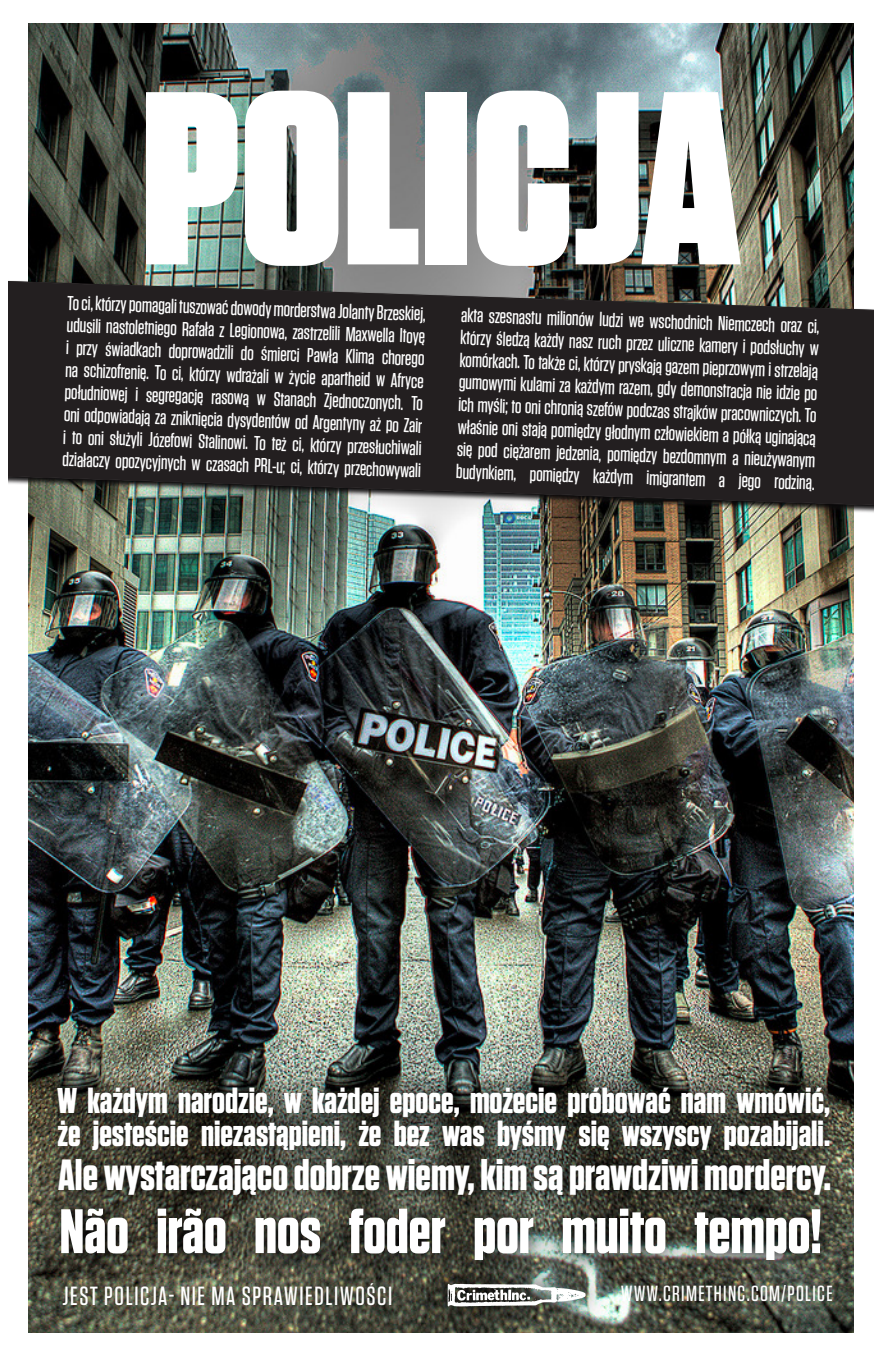
<style>
.page{position:relative;width:882px;height:1355px;background:#fff}
.page>*{position:absolute;margin:0;border:0;box-sizing:border-box;transform-origin:0 0}
.t1{font:900 246.05px "Tungsten";letter-spacing:.01em;color:#fff}
.t2{font:700 62.65px "Tungsten";color:#fff}
.t3{font:700 43.57px "Tungsten";color:#fff}
.t4{font:700 35.79px/32.5px "Tungsten";color:#fff}
.t5{font:500 26.25px "Tungsten";letter-spacing:.06em;color:#fff}
.t6{font:500 21.88px "Tungsten";letter-spacing:.06em;color:#fff}
.t7{font:500 20.12px/22.4px "Tungsten";color:#fff;text-align:justify}
</style>
<div class="page">
<img style="left:28px;top:24px;width:826px;height:1308px">
<div style="left:0;top:278px;width:882px;height:238px;background:#000001;opacity:.75"></div>
<svg style="left:0;top:278px;width:874px;height:231px;background:#2e2b2a"></svg>
<img style="left:32px;top:1062px;width:822px;height:223px">
<img style="left:422px;top:1258px;width:187px;height:74px">
<img style="left:447px;top:1283px;width:139px;height:24px">
<div style="left:0;top:174px;width:8px;height:326px;background:#fff"></div>
<div style="left:874px;top:237px;width:8px;height:326px;background:#fff"></div>
<p class="t1" style="left:142px;top:38px;width:599px">POLICJA</p>
<p class="t7" style="left:68px;top:291px;width:360px;rotate:2deg">To ci, którzy pomagali tuszować dowody morderstwa Jolanty Brzeskiej,</p>
<p class="t7" style="left:67px;top:313px;width:361px;rotate:2deg">udusili nastoletniego Rafała z Legionowa, zastrzelili Maxwella Itoyę i przy świadkach doprowadzili do śmierci Pawła Klima chorego na schizofrenię. To ci, którzy wdrażali w życie apartheid w Afryce południowej i segregację rasową w Stanach Zjednoczonych. To oni odpowiadają za zniknięcia dysydentów od Argentyny aż po Zair i to oni służyli Józefowi Stalinowi. To też ci, którzy przesłuchiwali działaczy opozycyjnych w czasach PRL-u; ci, którzy przechowywali</p>
<p class="t7" style="left:462px;top:303px;width:361px;rotate:2deg">akta szesnastu milionów ludzi we wschodnich Niemczech oraz ci, którzy śledzą każdy nasz ruch przez uliczne kamery i podsłuchy w komórkach. To także ci, którzy pryskają gazem pieprzowym i strzelają gumowymi kulami za każdym razem, gdy demonstracja nie idzie po ich myśli; to oni chronią szefów podczas strajków pracowniczych. To właśnie oni stają pomiędzy głodnym człowiekiem a półką uginającą się pod ciężarem jedzenia, pomiędzy bezdomnym a nieużywanym budynkiem, pomiędzy każdym imigrantem a jego rodziną.</p>
<p class="t4" style="left:57px;top:1085px;width:774px">W każdym narodzie, w każdej epoce, możecie próbować nam wmówić, że jesteście niezastąpieni, że bez was byśmy się wszyscy pozabijali.</p>
<p class="t3" style="left:58px;top:1152px;width:774px">Ale wystarczająco dobrze wiemy, kim są prawdziwi mordercy.</p>
<p class="t2" style="left:60px;top:1197px;width:764px">Não irão nos foder por muito tempo!</p>
<p class="t5" style="left:63px;top:1282px;width:331px">JEST POLICJA- NIE MA SPRAWIEDLIWOŚCI</p>
<p class="t6" style="left:621px;top:1282px;width:213px">WWW.CRIMETHINC.COM/POLICE</p>
</div>
